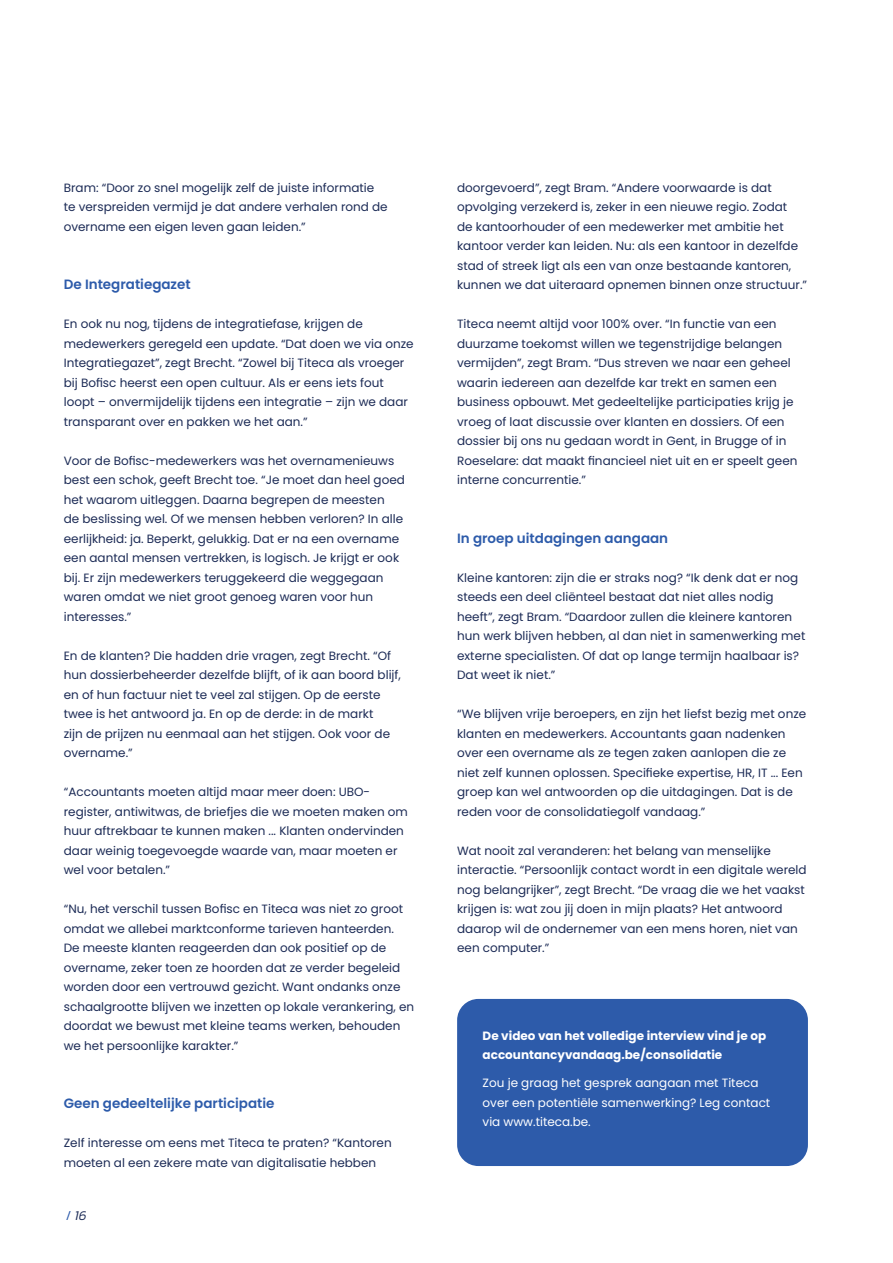
<style>
.page{position:relative;width:893px;height:1263px;background:#fff}
.page>*{position:absolute;margin:0;border:0;box-sizing:border-box;transform-origin:0 0}
.t1{font:600 13.5px "Poppins";color:#2d5baa}
.t2{font:italic 300 13.5px "Kanit";color:#1c2b56}
.t3{font:12px/19.5px "Poppins";color:#1c2b56}
.t4{font:12px/19.5px "Poppins";color:#fff}
.t5{font:700 12px/19.5px "Poppins";color:#fff}
.s1{font-style:normal;color:#2d5baa}
</style>
<div class="page">
<div style="left:457px;top:999px;width:351px;height:167px;background:#2d5baa;border-radius:21px"></div>
<p class="t3" style="left:64px;top:178px;width:325px">Bram: “Door zo snel mogelijk zelf de juiste informatie te verspreiden vermijd je dat andere verhalen rond de overname een eigen leven gaan leiden.”</p>
<p class="t1" style="left:64px;top:277px;width:128px">De Integratiegazet</p>
<p class="t3" style="left:64px;top:314px;width:351px">En ook nu nog, tijdens de integratiefase, krijgen de medewerkers geregeld een update. “Dat doen we via onze Integratiegazet”, zegt Brecht. “Zowel bij Titeca als vroeger bij Bofisc heerst een open cultuur. Als er eens iets fout loopt – onvermijdelijk tijdens een integratie – zijn we daar transparant over en pakken we het aan.”</p>
<p class="t3" style="left:64px;top:451px;width:343px">Voor de Bofisc-medewerkers was het overnamenieuws best een schok, geeft Brecht toe. “Je moet dan heel goed het waarom uitleggen. Daarna begrepen de meesten<br>de beslissing wel. Of we mensen hebben verloren? In alle eerlijkheid: ja. Beperkt, gelukkig. Dat er na een overname een aantal mensen vertrekken, is logisch. Je krijgt er ook bij. Er zijn medewerkers teruggekeerd die weggegaan waren omdat we niet groot genoeg waren voor hun interesses.”</p>
<p class="t3" style="left:64px;top:646px;width:339px">En de klanten? Die hadden drie vragen, zegt Brecht. “Of hun dossierbeheerder dezelfde blijft, of ik aan boord blijf, en of hun factuur niet te veel zal stijgen. Op de eerste twee is het antwoord ja. En op de derde: in de markt<br>zijn de prijzen nu eenmaal aan het stijgen. Ook voor de overname.”</p>
<p class="t3" style="left:64px;top:782px;width:346px">“Accountants moeten altijd maar meer doen: UBO&shy;register, antiwitwas, de briefjes die we moeten maken om huur aftrekbaar te kunnen maken ... Klanten ondervinden daar weinig toegevoegde waarde van, maar moeten er wel voor betalen.”</p>
<p class="t3" style="left:64px;top:899px;width:352px">“Nu, het verschil tussen Bofisc en Titeca was niet zo groot omdat we allebei marktconforme tarieven hanteerden.<br>De meeste klanten reageerden dan ook positief op de overname, zeker toen ze hoorden dat ze verder begeleid worden door een vertrouwd gezicht. Want ondanks onze schaalgrootte blijven we inzetten op lokale verankering, en doordat we bewust met kleine teams werken, behouden we het persoonlijke karakter.”</p>
<p class="t1" style="left:64px;top:1096px;width:212px">Geen gedeeltelijke participatie</p>
<p class="t3" style="left:64px;top:1133px;width:329px">Zelf interesse om eens met Titeca te praten? “Kantoren moeten al een zekere mate van digitalisatie hebben</p>
<p class="t2" style="left:66px;top:1206px;width:22px"><span class="s1">/</span> 16</p>
<p class="t3" style="left:457px;top:178px;width:351px">doorgevoerd”, zegt Bram. “Andere voorwaarde is dat opvolging verzekerd is, zeker in een nieuwe regio. Zodat<br>de kantoorhouder of een medewerker met ambitie het kantoor verder kan leiden. Nu: als een kantoor in dezelfde stad of streek ligt als een van onze bestaande kantoren, kunnen we dat uiteraard opnemen binnen onze structuur.”</p>
<p class="t3" style="left:457px;top:314px;width:342px">Titeca neemt altijd voor 100% over. “In functie van een duurzame toekomst willen we tegenstrijdige belangen vermijden”, zegt Bram. “Dus streven we naar een geheel waarin iedereen aan dezelfde kar trekt en samen een business opbouwt. Met gedeeltelijke participaties krijg je vroeg of laat discussie over klanten en dossiers. Of een dossier bij ons nu gedaan wordt in Gent, in Brugge of in Roeselare: dat maakt financieel niet uit en er speelt geen interne concurrentie.”</p>
<p class="t1" style="left:457px;top:530px;width:213px">In groep uitdagingen aangaan</p>
<p class="t3" style="left:457px;top:568px;width:350px">Kleine kantoren: zijn die er straks nog? “Ik denk dat er nog steeds een deel cliënteel bestaat dat niet alles nodig heeft”, zegt Bram. “Daardoor zullen die kleinere kantoren hun werk blijven hebben, al dan niet in samenwerking met externe specialisten. Of dat op lange termijn haalbaar is?<br>Dat weet ik niet.”</p>
<p class="t3" style="left:457px;top:704px;width:351px">“We blijven vrije beroepers, en zijn het liefst bezig met onze klanten en medewerkers. Accountants gaan nadenken over een overname als ze tegen zaken aanlopen die ze niet zelf kunnen oplossen. Specifieke expertise, HR, IT ... Een groep kan wel antwoorden op die uitdagingen. Dat is de reden voor de consolidatiegolf vandaag.”</p>
<p class="t3" style="left:457px;top:841px;width:351px">Wat nooit zal veranderen: het belang van menselijke interactie. “Persoonlijk contact wordt in een digitale wereld nog belangrijker”, zegt Brecht. “De vraag die we het vaakst krijgen is: wat zou jij doen in mijn plaats? Het antwoord daarop wil de ondernemer van een mens horen, niet van een computer.”</p>
<p class="t5" style="left:483px;top:1026px;width:285px">De video van het volledige interview vind je op accountancyvandaag.be/consolidatie</p>
<p class="t4" style="left:483px;top:1073px;width:289px">Zou je graag het gesprek aangaan met Titeca over een potentiële samenwerking? Leg contact via www.titeca.be.</p>
</div>
